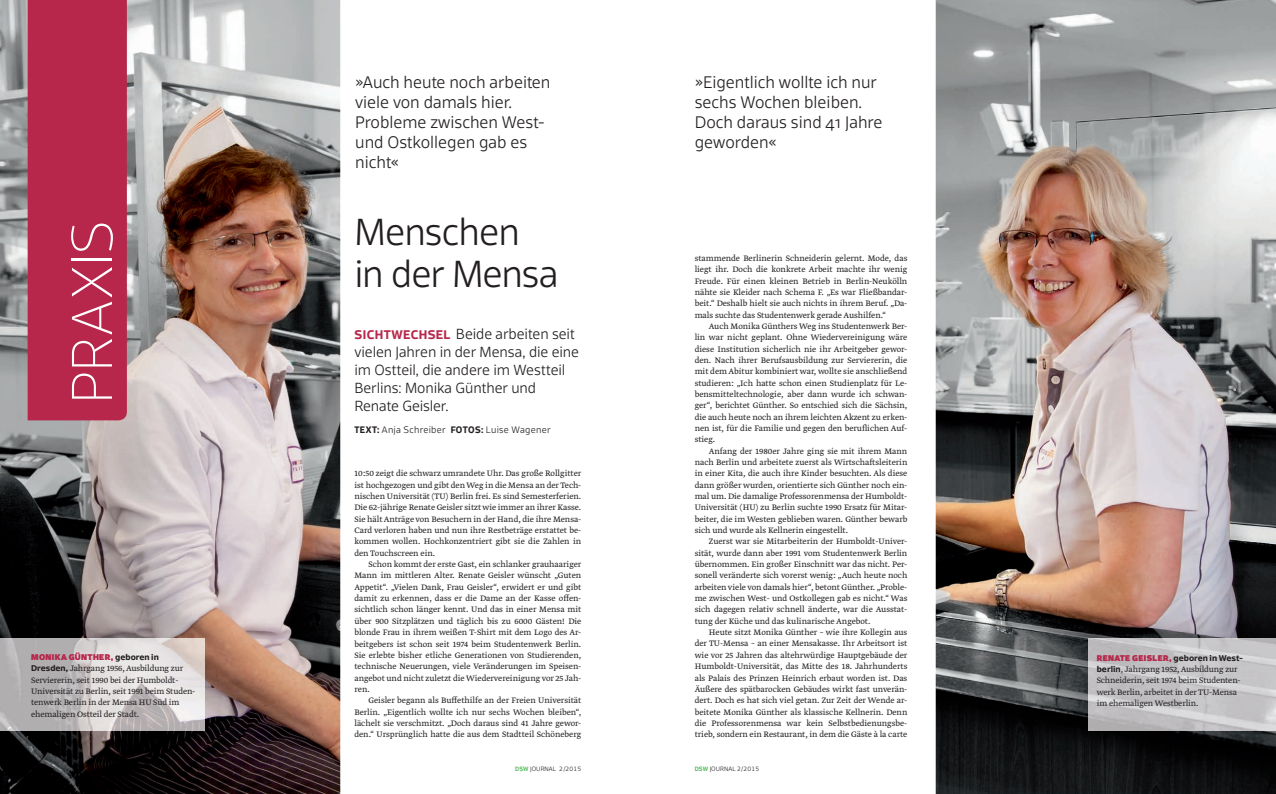
<style>
.page{position:relative;width:1276px;height:794px;background:#fff}
.page>*{position:absolute;margin:0;border:0;box-sizing:border-box;transform-origin:0 0}
.t1{font:100 55px "Scuba OT";color:#fff}
.t2{font:300 36px/42px "Scuba OT";letter-spacing:-.025em;color:#231f20}
.t3{font:300 16px/20px "Scuba OT";color:#231f20}
.t4{font:300 14px/18px "Scuba OT";letter-spacing:-.01em;color:#231f20}
.t5{font:9.3px/11.3px "Greta Text Std Light Plus";color:#231f20;text-align:justify}
.t6{font:300 9px "Scuba OT";letter-spacing:.025em;color:#231f20}
.t7{font:900 8px "Scuba OT";letter-spacing:.04em;color:#b6274b;scale:1.1 1}
.t8{font:300 6px "Scuba OT";letter-spacing:.01em;color:#231f20}
.s1{font-weight:700;color:#231f20}
.s2{font-family:"Scuba OT";font-weight:700;font-size:8px}
.s3{font-weight:700;font-size:12px;color:#b6274b}
.s4{font-weight:700}
.s5{font-weight:700;color:#5ebd68}
</style>
<div class="page">
<img style="left:935px;top:0;width:341px;height:794px">
<img style="left:0;top:0;width:340px;height:794px">
<div style="left:28px;top:0;width:99px;height:420px;background:#b6274b"></div>
<img style="left:0;top:638px;width:204px;height:93px">
<img style="left:1088px;top:638px;width:188px;height:93px">
<h1 class="t1" style="left:59px;top:404px;width:184px;rotate:-90deg">PRAXIS</h1>
<p class="t7" style="left:31px;top:652px;width:118px">MONIKA GÜNTHER, <span class="s1">geboren in</span></p>
<p class="t5" style="left:31px;top:663px;width:165px;text-align:left"><span class="s2">Dresden,</span> Jahrgang 1956, Ausbildung zur Serviererin, seit 1990 bei der Humboldt-Universität zu Berlin, seit 1991 beim Stu den&shy;tenwerk Berlin in der Mensa HU Süd im ehemaligen Ostteil der Stadt.</p>
<h3 class="t3" style="left:355px;top:72px;width:197px">»Auch heute noch arbeiten viele von damals hier.<br>Pro bleme zwischen West&shy;und Ostkollegen gab es nicht«</h3>
<h2 class="t2" style="left:354px;top:210px;width:206px">Menschen<br>in der Mensa</h2>
<h3 class="t4" style="left:354px;top:324px;width:226px"><span class="s3">SICHTWECHSEL</span> Beide arbeiten seit vielen Jahren in der Mensa, die eine im Ostteil, die andere im Westteil<br>Berlins: Monika Günther und<br>Renate Geisler.</h3>
<p class="t6" style="left:354px;top:424px;width:198px"><span class="s4">TEXT:</span> Anja Schreiber <span class="s4">FOTOS:</span> Luise Wagener</p>
<p class="t5" style="left:354px;top:468px;width:228px">10:50 zeigt die schwarz umrandete Uhr. Das große Rollgitter ist hochgezogen und gibt den Weg in die Mensa an der Tech&shy;nischen Universität (TU) Berlin frei. Es sind Semesterferien.<br>Die 62-jährige Renate Geisler sitzt wie immer an ihrer Kasse.<br>Sie hält Anträge von Besuchern in der Hand, die ihre Mensa-Card verloren haben und nun ihre Restbeträge erstattet be&shy;kommen wollen. Hochkonzentriert gibt sie die Zahlen in den Touchscreen ein.</p>
<p class="t5" style="left:354px;top:559px;width:228px;text-indent:14px">Schon kommt der erste Gast, ein schlanker grauhaariger Mann im mittleren Alter. Renate Geisler wünscht „Guten Appetit“. „Vielen Dank, Frau Geisler“, erwidert er und gibt damit zu erkennen, dass er die Dame an der Kasse offen&shy;sichtlich schon länger kennt. Und das in einer Mensa mit über 900 Sitzplätzen und täglich bis zu 6000 Gästen! Die blonde Frau in ihrem weißen T-Shirt mit dem Logo des Ar&shy;beitgebers ist schon seit 1974 beim Studentenwerk Berlin.<br>Sie erlebte bisher etliche Generationen von Studierenden, technische Neuerungen, viele Veränderungen im Speisen&shy;angebot und nicht zuletzt die Wiedervereinigung vor 25 Jah&shy;ren.</p>
<p class="t5" style="left:354px;top:695px;width:228px;text-indent:14px">Geisler begann als Buffethilfe an der Freien Universität Berlin. „Eigentlich wollte ich nur sechs Wochen bleiben“, lächelt sie verschmitzt. „Doch daraus sind 41 Jahre gewor&shy;den.“ Ursprünglich hatte die aus dem Stadtteil Schöneberg</p>
<h3 class="t3" style="left:694px;top:72px;width:189px">»Eigentlich wollte ich nur sechs Wochen bleiben.<br>Doch daraus sind 41 Jahre geworden«</h3>
<p class="t5" style="left:694px;top:253px;width:214px">stammende Berlinerin Schneiderin gelernt. Mode, das liegt ihr. Doch die konkrete Arbeit machte ihr wenig Freude. Für einen kleinen Betrieb in Berlin-Neukölln nähte sie Kleider nach Schema F. „Es war Fließbandar&shy;beit.“ Deshalb hielt sie auch nichts in ihrem Beruf. „Da&shy;mals suchte das Studentenwerk gerade Aushilfen.“</p>
<p class="t5" style="left:694px;top:321px;width:214px;text-indent:14px">Auch Monika Günthers Weg ins Studentenwerk Ber&shy;lin war nicht geplant. Ohne Wiedervereinigung wäre diese Institution sicherlich nie ihr Arbeitgeber gewor&shy;den. Nach ihrer Berufsausbildung zur Serviererin, die mit dem Abitur kombiniert war, wollte sie anschließend studieren: „Ich hatte schon einen Studienplatz für Le&shy;bensmitteltechnologie, aber dann wurde ich schwan&shy;ger“, berichtet Günther. So entschied sich die Sächsin, die auch heute noch an ihrem leichten Akzent zu erken&shy;nen ist, für die Familie und gegen den beruflichen Auf&shy;stieg.</p>
<p class="t5" style="left:694px;top:446px;width:214px;text-indent:14px">Anfang der 1980er Jahre ging sie mit ihrem Mann nach Berlin und arbeitete zuerst als Wirtschaftsleiterin in einer Kita, die auch ihre Kinder besuchten. Als diese dann größer wurden, orientierte sich Günther noch ein&shy;mal um. Die damalige Professorenmensa der Humboldt-Universität (HU) zu Berlin suchte 1990 Ersatz für Mitar&shy;beiter, die im Westen geblieben waren. Günther bewarb sich und wurde als Kellnerin eingestellt.</p>
<p class="t5" style="left:694px;top:536px;width:214px;text-indent:14px">Zuerst war sie Mitarbeiterin der Humboldt-Univer&shy;sität, wurde dann aber 1991 vom Studentenwerk Berlin übernommen. Ein großer Einschnitt war das nicht. Per&shy;sonell veränderte sich vorerst wenig: „Auch heute noch arbeiten viele von damals hier“, betont Günther. „Proble&shy;me zwischen West- und Ostkollegen gab es nicht.“ Was sich dagegen relativ schnell änderte, war die Ausstat&shy;tung der Küche und das kulinarische Angebot.</p>
<p class="t5" style="left:694px;top:627px;width:214px;text-indent:14px">Heute sitzt Monika Günther – wie ihre Kollegin aus der TU-Mensa – an einer Mensakasse. Ihr Arbeitsort ist wie vor 25 Jahren das altehrwürdige Hauptgebäude der Humboldt-Universität, das Mitte des 18. Jahrhunderts als Palais des Prinzen Heinrich erbaut worden ist. Das Äußere des spätbarocken Gebäudes wirkt fast unverän&shy;dert. Doch es hat sich viel getan. Zur Zeit der Wende ar&shy;beitete Monika Günther als klassische Kellnerin. Denn die Professorenmensa war kein Selbstbedienungsbe&shy;trieb, sondern ein Restaurant, in dem die Gäste à la carte</p>
<p class="t8" style="left:515px;top:765px;width:68px"><span class="s5">DSW</span> JOURNAL 2/2015</p>
<p class="t8" style="left:695px;top:765px;width:66px"><span class="s5">DSW</span> JOURNAL 2/2015</p>
<p class="t7" style="left:1096px;top:653px;width:134px">RENATE GEISLER, <span class="s1">geboren in West-</span></p>
<p class="t5" style="left:1096px;top:664px;width:145px;text-align:left"><span class="s2">berlin</span>, Jahrgang 1952, Ausbildung zur Schneiderin, seit 1974 beim Studenten&shy;werk Berlin, arbeitet in der TU-Mensa im ehemaligen Westberlin.</p>
</div>
